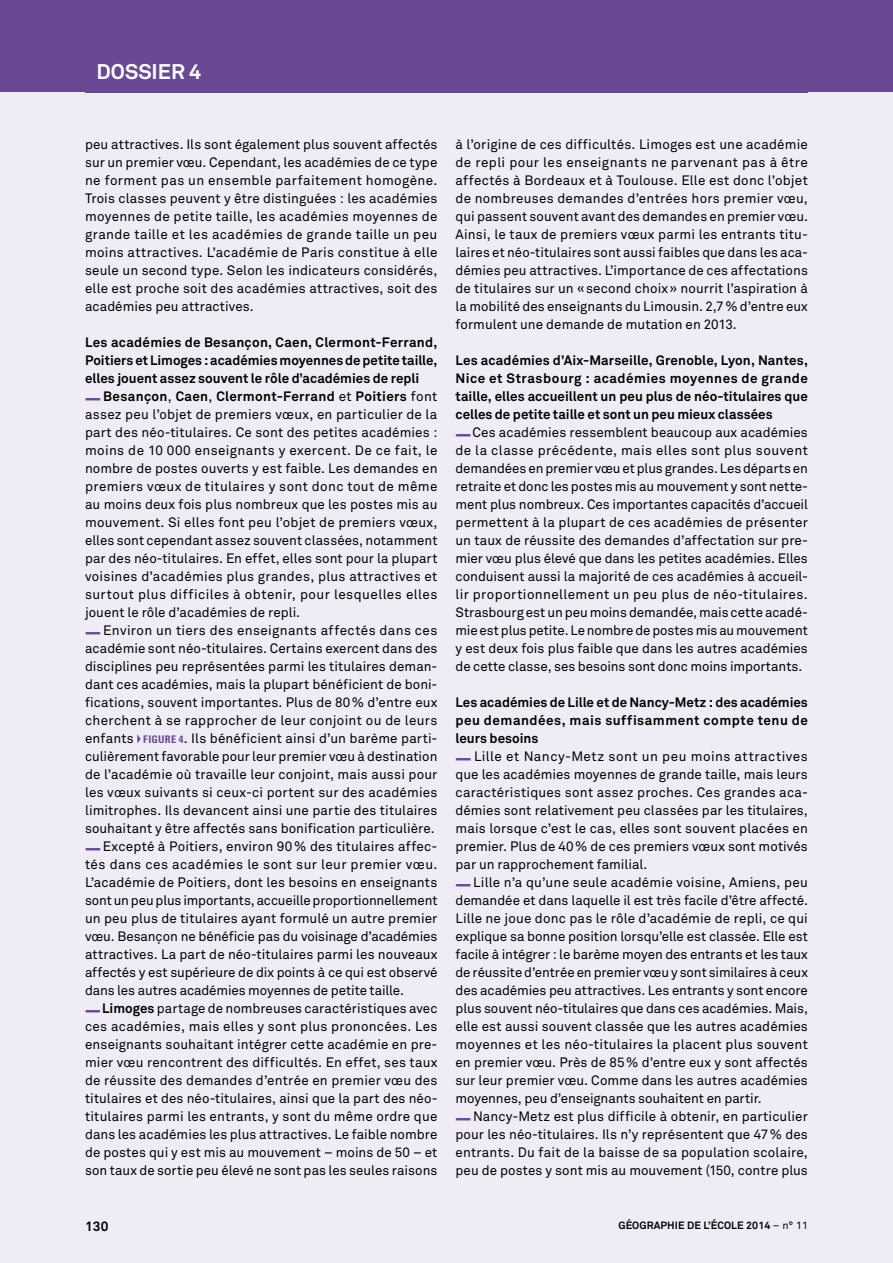
<style>
.page{position:relative;width:893px;height:1263px;background:#efecf5}
.page>*{position:absolute;margin:0;border:0;box-sizing:border-box;transform-origin:0 0}
.t1{font:700 21px "Akkurat";color:#fff}
.t2{font:13.5px/18px "Akkurat";letter-spacing:.005em;color:#000}
.t3{font:700 13.5px "Akkurat";color:#000}
.t4{font:700 10.5px "Akkurat";letter-spacing:.01em;color:#000}
.s1{font-weight:700}
.s2{font-family:"Univers";font-weight:700;font-stretch:condensed;font-size:10.5px;color:#694894}
.s3{font-weight:400}
</style>
<div class="page">
<div style="left:0;top:0;width:893px;height:92px;background:#694894"></div>
<svg style="left:137px;top:734px;width:4px;height:10px"></svg>
<h1 class="t1" style="left:97px;top:59px;width:106px">DOSSIER 4</h1>
<p class="t2" style="left:85px;top:135px;width:354px;text-align:justify">peu attractives. Ils sont également plus souvent affectés sur un premier vœu. Cependant, les académies de ce type ne forment pas un ensemble parfaitement homogène.<br>Trois classes peuvent y être distinguées : les académies moyennes de petite taille, les académies moyennes de grande taille et les académies de grande taille un peu moins attractives. L’académie de Paris constitue à elle seule un second type. Selon les indicateurs considérés, elle est proche soit des académies attractives, soit des académies peu attractives.</p>
<p class="t2" style="left:85px;top:333px;width:354px"><span class="s1">Les académies de Besançon, Caen, Clermont-Ferrand, Poitiers et Limoges : académies moyennes de petite taille, elles jouent assez souvent le rôle d’académies de repli </span><sup>_</sup> <span class="s1">Besançon</span>, <span class="s1">Caen</span>, <span class="s1">Clermont-Ferrand</span> et <span class="s1">Poitiers</span> font assez peu l’objet de premiers vœux, en particulier de la part des néo-titulaires. Ce sont des petites académies : moins de 10 000 enseignants y exercent. De ce fait, le nombre de postes ouverts y est faible. Les demandes en premiers vœux de titulaires y sont donc tout de même au moins deux fois plus nombreux que les postes mis au mouvement. Si elles font peu l’objet de premiers vœux, elles sont cependant assez souvent classées, notamment par des néo-titulaires. En effet, elles sont pour la plupart voisines d’académies plus grandes, plus attractives et surtout plus difficiles à obtenir, pour lesquelles elles jouent le rôle d’académies de repli.<br><sup>_</sup> Environ un tiers des enseignants affectés dans ces académie sont néo-titulaires. Certains exercent dans des disciplines peu représentées parmi les titulaires deman&shy;dant ces académies, mais la plupart bénéficient de boni&shy;fications, souvent importantes. Plus de 80% d’entre eux cherchent à se rapprocher de leur conjoint ou de leurs enfants <span class="s2">FIGURE</span></p>
<p class="t2" style="left:85px;top:729px;width:354px;text-indent:94px"><span class="s2">4</span>. Ils bénéficient ainsi d’un barème parti&shy;culièrement favorable pour leur premier vœu à destination de l’académie où travaille leur conjoint, mais aussi pour les vœux suivants si ceux-ci portent sur des académies limitrophes. Ils devancent ainsi une partie des titulaires souhaitant y être affectés sans bonification particulière. <sup>_</sup>Excepté à Poitiers, environ 90% des titulaires affec&shy;tés dans ces académies le sont sur leur premier vœu.<br>L’académie de Poitiers, dont les besoins en enseignants sont un peu plus importants, accueille proportionnellement un peu plus de titulaires ayant formulé un autre premier vœu. Besançon ne bénéficie pas du voisinage d’académies attractives. La part de néo-titulaires parmi les nouveaux affectés y est supérieure de dix points à ce qui est observé dans les autres académies moyennes de petite taille. <sup>_</sup><span class="s1">Limoges</span> partage de nombreuses caractéristiques avec ces académies, mais elles y sont plus prononcées. Les enseignants souhaitant intégrer cette académie en pre&shy;mier vœu rencontrent des difficultés. En effet, ses taux de réussite des demandes d’entrée en premier vœu des titulaires et des néo-titulaires, ainsi que la part des néo&shy;titulaires parmi les entrants, y sont du même ordre que dans les académies les plus attractives. Le faible nombre de postes qui y est mis au mouvement – moins de 50 – et son taux de sortie peu élevé ne sont pas les seules raisons</p>
<p class="t2" style="left:455px;top:135px;width:354px;text-align:justify">à l’origine de ces difficultés. Limoges est une académie de repli pour les enseignants ne parvenant pas à être affectés à Bordeaux et à Toulouse. Elle est donc l’objet de nombreuses demandes d’entrées hors premier vœu, qui passent souvent avant des demandes en premier vœu.<br>Ainsi, le taux de premiers vœux parmi les entrants titu&shy;laires et néo-titulaires sont aussi faibles que dans les aca&shy;démies peu attractives. L’importance de ces affectations de titulaires sur un «second choix» nourrit l’aspiration à la mobilité des enseignants du Limousin. 2,7% d’entre eux formulent une demande de mutation en 2013.</p>
<p class="t2" style="left:455px;top:351px;width:354px"><span class="s1">Les académies d’Aix-Marseille, Grenoble, Lyon, Nantes, N ice et Strasbourg : académies moyennes de grande taille, elles accueillent un peu plus de néo-titulaires que celles de petite taille et sont un peu mieux classées </span><sup>_</sup>Ces académies ressemblent beaucoup aux académies de la classe précédente, mais elles sont plus souvent demandées en premier vœu et plus grandes. Les départs en retraite et donc les postes mis au mouvement y sont nette&shy;ment plus nombreux. Ces importantes capacités d’accueil permettent à la plupart de ces académies de présenter un taux de réussite des demandes d’affectation sur pre&shy;mier vœu plus élevé que dans les petites académies. Elles conduisent aussi la majorité de ces académies à accueil&shy;lir proportionnellement un peu plus de néo-titulaires.<br>Strasbourg est un peu moins demandée, mais cette acadé&shy;mie est plus petite. Le nombre de postes mis au mouvement y est deux fois plus faible que dans les autres académies de cette classe, ses besoins sont donc moins importants.</p>
<p class="t2" style="left:455px;top:693px;width:354px"><span class="s1">Les académies de Lille et de Nancy-Metz : des académies peu demandées, mais suffisamment compte tenu de leurs besoins<br></span><sup>_</sup> Lille et Nancy-Metz sont un peu moins attractives que les académies moyennes de grande taille, mais leurs caractéristiques sont assez proches. Ces grandes aca&shy;démies sont relativement peu classées par les titulaires, mais lorsque c’est le cas, elles sont souvent placées en premier. Plus de 40% de ces premiers vœux sont motivés par un rapprochement familial.<br><sup>_</sup>Lille n’a qu’une seule académie voisine, Amiens, peu demandée et dans laquelle il est très facile d’être affecté.<br>Lille ne joue donc pas le rôle d’académie de repli, ce qui explique sa bonne position lorsqu’elle est classée. Elle est facile à intégrer : le barème moyen des entrants et les taux de réussite d’entrée en premier vœu y sont similaires à ceux des académies peu attractives. Les entrants y sont encore plus souvent néo-titulaires que dans ces académies. Mais, elle est aussi souvent classée que les autres académies moyennes et les néo-titulaires la placent plus souvent en premier vœu. Près de 85% d’entre eux y sont affectés sur leur premier vœu. Comme dans les autres académies moyennes, peu d’enseignants souhaitent en partir. <sup>_</sup>Nancy-Metz est plus difficile à obtenir, en particulier pour les néo-titulaires. Ils n’y représentent que 47% des entrants. Du fait de la baisse de sa population scolaire, peu de postes y sont mis au mouvement (150, contre plus</p>
<p class="t3" style="left:85px;top:1218px;width:25px">130</p>
<p class="t4" style="left:618px;top:1219px;width:191px">Géographie de l’école 2014 <span class="s3">– n° 11</span></p>
</div>
